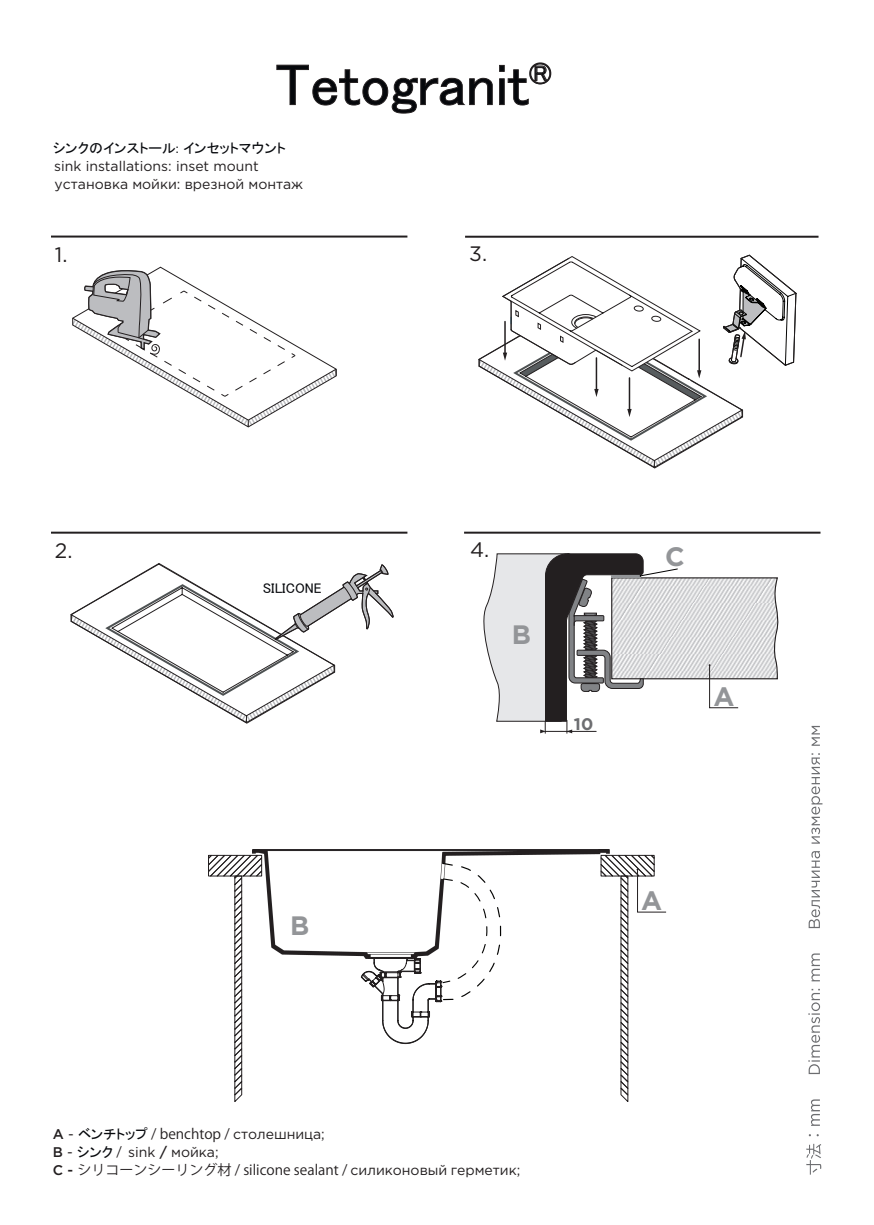
<style>
.page{position:relative;width:874px;height:1225px;background:#fff}
.page>*{position:absolute;margin:0;border:0;box-sizing:border-box;transform-origin:0 0}
.t1{font:59px "MS P Gothic";color:#06080c}
.t2{font:700 26.6px "Gotham Pro";color:#939598}
.t3{font:20.8px "Gotham Pro";color:#231f20}
.t4{font:700 16.8px "Gotham Pro";color:#6d6e71}
.t5{font:14px/18px "Gotham Pro";color:#231f20}
.t6{font:14px "Koz Go Pr 6 N";color:#231f20}
.t7{font:14px "MS P Gothic";color:#06080c}
.s1{font-weight:500}
.s2{font-family:"MS P Gothic";color:#06080c}
.s3{font-family:"Koz Go Pr 6 N"}
.s4{font-family:"Gotham Pro";font-weight:500}
.s5{font-family:"Gotham Pro"}
</style>
<div class="page">
<svg style="left:276px;top:65px;width:216px;height:49px"></svg>
<svg style="left:499px;top:62px;width:52px;height:44px"></svg>
<hr style="left:51px;top:235px;width:356px;height:2px;background:#231f20">
<hr style="left:51px;top:531px;width:356px;height:2px;background:#231f20">
<hr style="left:464px;top:531px;width:356px;height:2px;background:#231f20">
<hr style="left:465px;top:236px;width:353px;height:2px;background:#231f20">
<svg style="left:72px;top:266px;width:265px;height:162px"></svg>
<svg style="left:335px;top:564px;width:59px;height:109px"></svg>
<svg style="left:70px;top:563px;width:265px;height:161px"></svg>
<svg style="left:478px;top:254px;width:318px;height:213px"></svg>
<svg style="left:483px;top:553px;width:295px;height:180px"></svg>
<img style="left:252px;top:849px;width:357px;height:107px">
<svg style="left:208px;top:855px;width:54px;height:247px"></svg>
<svg style="left:600px;top:855px;width:66px;height:247px"></svg>
<svg style="left:806px;top:1143px;width:14px;height:31px"></svg>
<svg style="left:811px;top:1099px;width:8px;height:27px"></svg>
<svg style="left:808px;top:989px;width:11px;height:85px"></svg>
<svg style="left:811px;top:953px;width:8px;height:28px"></svg>
<svg style="left:808px;top:851px;width:11px;height:77px"></svg>
<svg style="left:811px;top:753px;width:11px;height:90px"></svg>
<svg style="left:811px;top:726px;width:8px;height:20px"></svg>
<svg style="left:359px;top:862px;width:142px;height:182px"></svg>
<h1 class="t1" style="left:275px;top:55px;width:278px">Tetogranit<sup>®</sup></h1>
<p class="t7" style="left:53px;top:141px;width:234px">シンクのインストール: インセットマウント</p>
<p class="t5" style="left:54px;top:156px;width:206px">sink installations: inset mount</p>
<p class="t5" style="left:55px;top:175px;width:250px">установка мойки: врезной монтаж</p>
<h3 class="t3" style="left:55px;top:243px;width:14px">1.</h3>
<h3 class="t3" style="left:469px;top:242px;width:19px">3.</h3>
<h3 class="t3" style="left:55px;top:539px;width:19px">2.</h3>
<h3 class="t3" style="left:470px;top:538px;width:21px">4.</h3>
<p class="t7" style="left:263px;top:581px;width:60px">SILICONE</p>
<h2 class="t2" style="left:511px;top:619px;width:21px">B</h2>
<p class="t4" style="left:573px;top:714px;width:21px">10</p>
<h2 class="t2" style="left:665px;top:541px;width:21px">C</h2>
<h2 class="t2" style="left:713px;top:680px;width:23px">A</h2>
<h2 class="t2" style="left:290px;top:910px;width:21px">B</h2>
<h2 class="t2" style="left:641px;top:885px;width:23px">A</h2>
<p class="t5" style="left:53px;top:1124px;width:273px"><span class="s1">A</span> - <span class="s2">ベンチトップ</span> <span class="s3">/ benchtop /</span> столешница;<br><span class="s1">B</span> - <span class="s2">シンク</span> <span class="s3">/</span> sink <span class="s1">/</span> мойка;</p>
<p class="t6" style="left:53px;top:1161px;width:468px"><span class="s4">С -</span> シリコーンシーリング材 / silicone sealant / <span class="s5">силиконовый герметик;</span></p>
</div>
